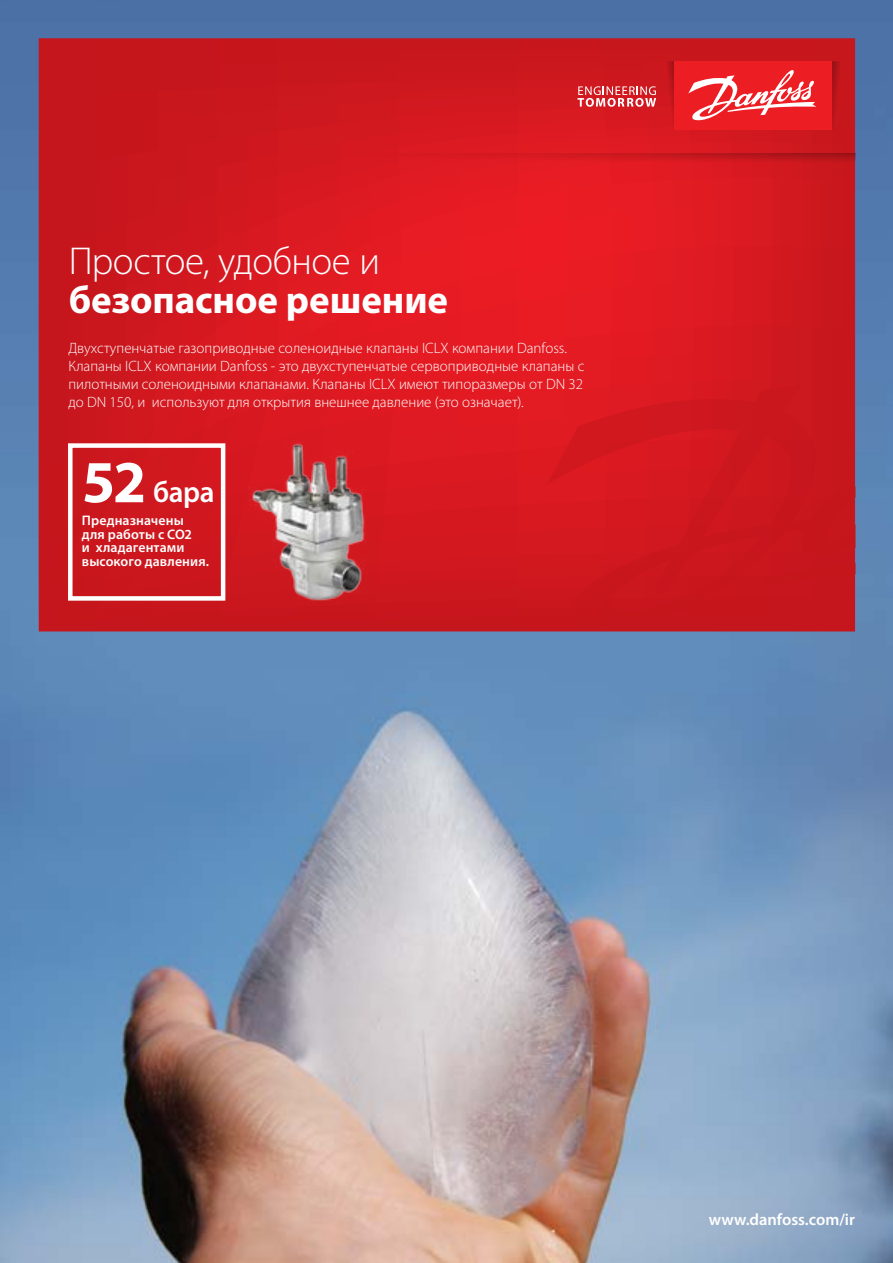
<style>
.page{position:relative;width:893px;height:1263px;background:#fff}
.page>*{position:absolute;margin:0;border:0;box-sizing:border-box;transform-origin:0 0}
.t1{font:700 39px "Myriad Pro";letter-spacing:-.005em;color:#fff}
.t2{font:300 39px "Myriad Pro";letter-spacing:-.01em;color:#fff}
.t3{font:600 30px "Myriad Pro";color:#fff}
.t4{font:600 16.5px "Myriad Pro";color:#fff}
.t5{font:300 15px/18px "Myriad Pro";color:#fff}
.t6{font:600 13.8px/13.8px "Myriad Pro";letter-spacing:.005em;color:#fff}
.s1{font-weight:700;font-size:60px}
</style>
<div class="page">
<img style="left:0;top:0;width:893px;height:1263px">
<svg style="left:39px;top:38px;width:816px;height:593px;background:#d4181f"></svg>
<svg style="left:547px;top:378px;width:308px;height:253px;background:#cd171e"></svg>
<div style="left:68px;top:443px;width:157px;height:158px;border:4px solid #fff"></div>
<svg style="left:832px;top:61px;width:13px;height:69px"></svg>
<svg style="left:662px;top:61px;width:12px;height:69px"></svg>
<svg style="left:358px;top:153px;width:497px;height:13px;background:#d21820"></svg>
<div style="left:674px;top:61px;width:158px;height:69px;background:#ed1d24"></div>
<svg style="left:577px;top:86px;width:79px;height:21px;background:#e0666b"></svg>
<svg style="left:688px;top:70px;width:128px;height:51px"></svg>
<img style="left:249px;top:440px;width:119px;height:164px">
<h1 class="t2" style="left:69px;top:239px;width:313px">Простое, удобное и</h1>
<h1 class="t1" style="left:69px;top:274px;width:381px">безопасное решение</h1>
<p class="t5" style="left:68px;top:339px;width:517px">Двухступенчатые газоприводные соленоидные клапаны ICLX компании Danfoss.<br>Клапаны ICLX компании Danfoss - это двухступенчатые сервоприводные клапаны с пилотными соленоидными клапанами. Клапаны ICLX имеют типоразмеры от DN 32 до DN 150, и используют для открытия внешнее давление (это означает).</p>
<h2 class="t3" style="left:82px;top:473px;width:134px"><span class="s1">52</span> барa</h2>
<p class="t6" style="left:82px;top:513px;width:129px">Предназначены для работы с CO2<br>и хладагентами высокого давления.</p>
<p class="t4" style="left:709px;top:1209px;width:148px">www.danfoss.com/ir</p>
</div>
